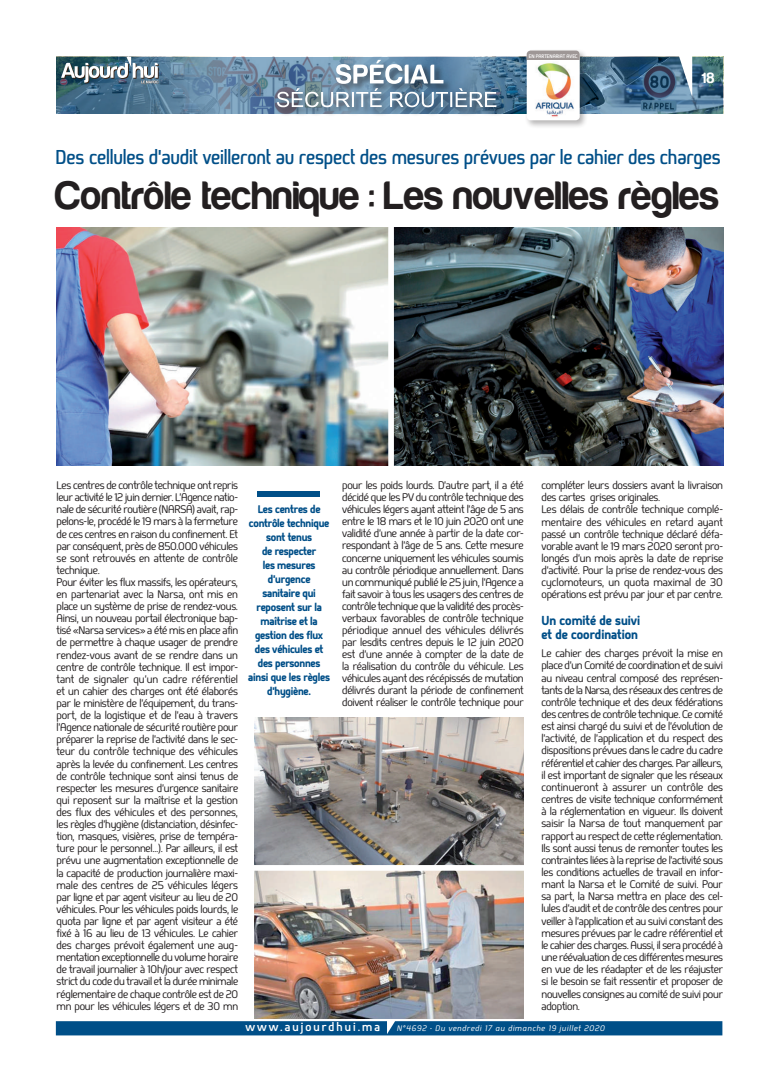
<style>
.page{position:relative;width:780px;height:1078px;background:#fff}
.page>*{position:absolute;margin:0;border:0;box-sizing:border-box;transform-origin:0 0}
.t1{font:41px "Harabara";letter-spacing:.01em;color:#231f20}
.t2{font:700 20px "Bentwood";letter-spacing:-.01em;color:#004f88;scale:.96 1}
.t3{font:15.4px "Harabara";color:#fff}
.t4{font:800 13px/14.1px "Springsteel";color:#004f88}
.t5{font:700 12px "Springsteel";letter-spacing:.17em;color:#fff}
.t6{font:11px/12.1px "Springsteel";letter-spacing:-.02em;color:#231f20}
.t7{font:800 11px/14px "Springsteel";letter-spacing:-.02em;color:#004f88;text-align:center}
.t8{font:italic 8px "Springsteel";letter-spacing:.09em;color:#fff}
.t9{font:700 5.1px "Springsteel";color:#fff}
</style>
<div class="page">
<img style="left:57px;top:227px;width:331px;height:238px">
<img style="left:255px;top:870px;width:268px;height:147px">
<img style="left:255px;top:717px;width:268px;height:147px">
<img style="left:394px;top:227px;width:329px;height:238px">
<svg style="left:56px;top:1021px;width:666px;height:14px;background:#04528a"></svg>
<div style="left:257px;top:491px;width:62px;height:6px;background:#004f88"></div>
<img style="left:57px;top:57px;width:666px;height:56px">
<div style="left:335px;top:59px;width:118px;height:34px;background:#231f20;opacity:.6"></div>
<div style="left:276px;top:87px;width:229px;height:30px;background:#231f20;opacity:.6"></div>
<svg style="left:277px;top:60px;width:219px;height:47px;background:#809aaf"></svg>
<img style="left:499px;top:57px;width:193px;height:56px">
<div style="left:524px;top:48px;width:64px;height:80px;background:#231f20;opacity:.33"></div>
<div style="left:526px;top:50px;width:53px;height:70px;background:#fff;border-radius:4px"></div>
<div style="left:526px;top:50px;width:53px;height:10px;background:#9e9796"></div>
<img style="left:535px;top:63px;width:39px;height:55px">
<svg style="left:61px;top:57px;width:98px;height:26px"></svg>
<p class="t9" style="left:528px;top:53px;width:50px">EN PARTENARIAT AVEC</p>
<h3 class="t3" style="left:701px;top:69px;width:14px">18</h3>
<h2 class="t2" style="left:56px;top:145px;width:694px">Des cellules d’audit veilleront au respect des mesures prévues par le cahier des charges</h2>
<h1 class="t1" style="left:56px;top:174px;width:665px">Contrôle technique : Les nouvelles règles</h1>
<p class="t6" style="left:57px;top:479px;width:183px">Les centres de contrôle technique ont repris leur activité le 12 juin dernier. L’Agence natio&shy;nale de sécurité routière (NARSA) avait, rap&shy;pelons-le, procédé le 19 mars à la fermeture de ces centres en raison du confinement. Et par conséquent, près de 850.000 véhicules se sont retrouvés en attente de contrôle technique.<br>Pour éviter les flux massifs, les opérateurs, en partenariat avec la Narsa, ont mis en place un système de prise de rendez-vous.<br>Ainsi, un nouveau portail électronique bap&shy;tisé «Narsa services» a été mis en place afin de permettre à chaque usager de prendre rendez-vous avant de se rendre dans un centre de contrôle technique. Il est impor&shy;tant de signaler qu’un cadre référentiel et un cahier des charges ont été élaborés par le ministère de l’équipement, du trans&shy;port, de la logistique et de l’eau à travers l’Agence nationale de sécurité routière pour préparer la reprise de l’activité dans le sec&shy;teur du contrôle technique des véhicules après la levée du confinement. Les centres de contrôle technique sont ainsi tenus de respecter les mesures d’urgence sanitaire qui reposent sur la maîtrise et la gestion des flux des véhicules et des personnes, les règles d’hygiène (distanciation, désinfec&shy;tion, masques, visières, prise de tempéra&shy;ture pour le personnel…). Par ailleurs, il est prévu une augmentation exceptionnelle de la capacité de production journalière maxi&shy;male des centres de 25 véhicules légers par ligne et par agent visiteur au lieu de 20 véhicules. Pour les véhicules poids lourds, le quota par ligne et par agent visiteur a été fixé à 16 au lieu de 13 véhicules. Le cahier des charges prévoit également une aug&shy;mentation exceptionnelle du volume horaire de travail journalier à 10h/jour avec respect strict du code du travail et la durée minimale réglementaire de chaque contrôle est de 20 mn pour les véhicules légers et de 30 mn</p>
<p class="t7" style="left:248px;top:502px;width:83px">Les centres de contrôle technique sont tenus<br>de respecter<br>les mesures d’urgence sanitaire qui reposent sur la maîtrise et la gestion des flux des véhicules et des personnes ainsi que les règles d’hygiène.</p>
<p class="t6" style="left:342px;top:479px;width:183px;text-align:justify">pour les poids lourds. D’autre part, il a été décidé que les PV du contrôle technique des véhicules légers ayant atteint l’âge de 5 ans entre le 18 mars et le 10 juin 2020 ont une validité d’une année à partir de la date cor&shy;respondant à l’âge de 5 ans. Cette mesure concerne uniquement les véhicules soumis au contrôle périodique annuellement. Dans un communiqué publié le 25 juin, l’Agence a fait savoir à tous les usagers des centres de contrôle technique que la validité des procès&shy;verbaux favorables de contrôle technique périodique annuel des véhicules délivrés par lesdits centres depuis le 12 juin 2020 est d’une année à compter de la date de la réalisation du contrôle du véhicule. Les véhicules ayant des récépissés de mutation délivrés durant la période de confinement doivent réaliser le contrôle technique pour</p>
<p class="t6" style="left:541px;top:479px;width:183px">compléter leurs dossiers avant la livraison des cartes grises originales.<br>Les délais de contrôle technique complé&shy;mentaire des véhicules en retard ayant passé un contrôle technique déclaré défa&shy;vorable avant le 19 mars 2020 seront pro&shy;longés d’un mois après la date de reprise d’activité. Pour la prise de rendez-vous des cyclomoteurs, un quota maximal de 30 opérations est prévu par jour et par centre.</p>
<p class="t4" style="left:541px;top:613px;width:100px">Un comité de suivi et de coordination</p>
<p class="t6" style="left:541px;top:647px;width:183px;text-align:justify">Le cahier des charges prévoit la mise en place d’un Comité de coordination et de suivi au niveau central composé des représen&shy;tants de la Narsa, des réseaux des centres de contrôle technique et des deux fédérations des centres de contrôle technique. Ce comité est ainsi chargé du suivi et de l’évolution de l’activité, de l’application et du respect des dispositions prévues dans le cadre du cadre référentiel et cahier des charges. Par ailleurs, il est important de signaler que les réseaux continueront à assurer un contrôle des centres de visite technique conformément à la réglementation en vigueur. Ils doivent saisir la Narsa de tout manquement par rapport au respect de cette réglementation.<br>Ils sont aussi tenus de remonter toutes les contraintes liées à la reprise de l’activité sous les conditions actuelles de travail en infor&shy;mant la Narsa et le Comité de suivi. Pour sa part, la Narsa mettra en place des cel&shy;lules d’audit et de contrôle des centres pour veiller à l’application et au suivi constant des mesures prévues par le cadre référentiel et le cahier des charges. Aussi, il sera procédé à une réévaluation de ces différentes mesures en vue de les réadapter et de les réajuster si le besoin se fait ressentir et proposer de nouvelles consignes au comité de suivi pour adoption.</p>
<p class="t5" style="left:245px;top:1019px;width:136px">www.aujourdhui.ma</p>
<p class="t8" style="left:397px;top:1023px;width:209px">N°4692 • Du vendredi 17 au dimanche 19 juillet 2020</p>
</div>
